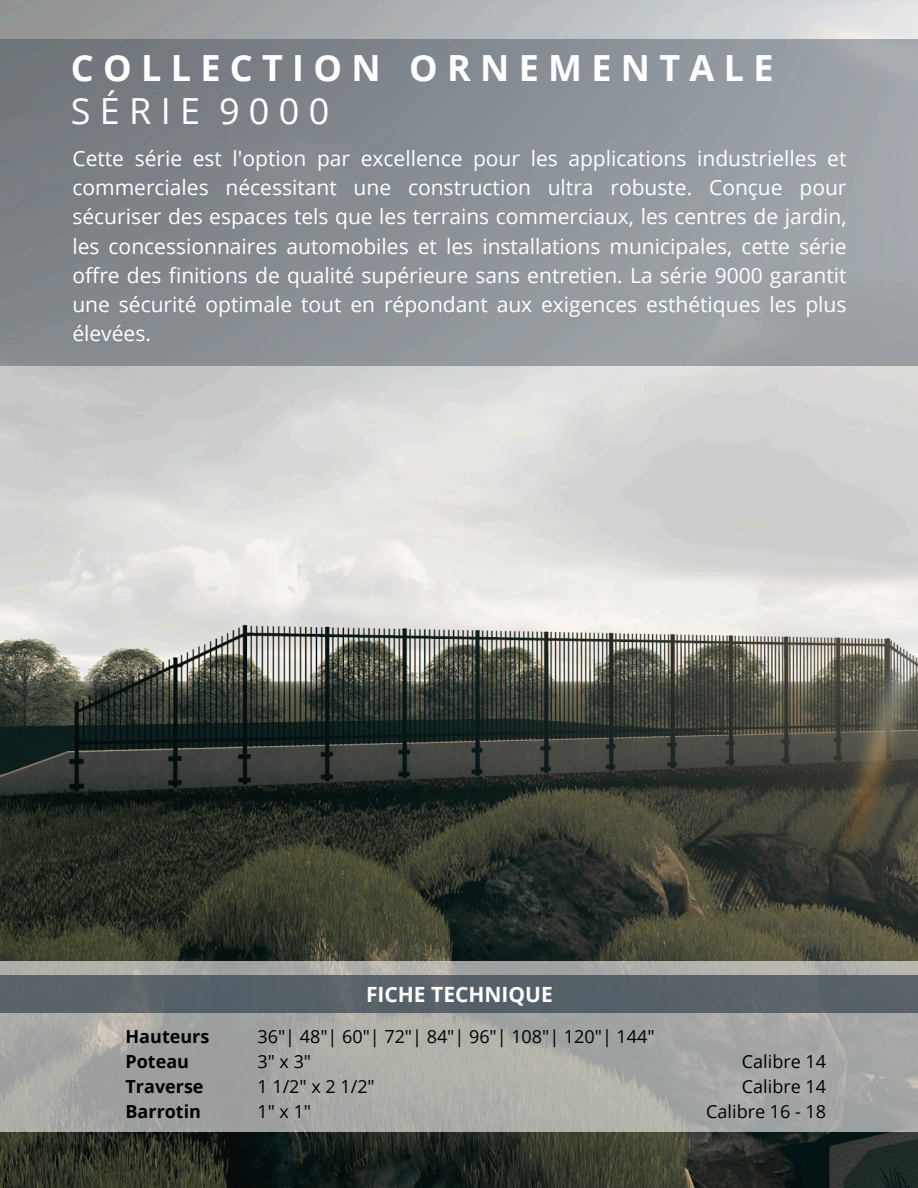
<style>
.page{position:relative;width:918px;height:1188px;background:#fff}
.page>*{position:absolute;margin:0;border:0;box-sizing:border-box;transform-origin:0 0}
.t1{font:700 36px/42.8px "Open Sans";color:#fff}
.t2{font:21px/29.2px "Open Sans";color:#fff;text-align:justify}
.t3{font:700 21px "Open Sans";color:#fff}
.t4{font:18px "Open Sans";color:#000}
.t5{font:700 18px/24.8px "Open Sans";color:#000}
.s1{font-weight:400}
</style>
<div class="page">
<img style="left:0;top:0;width:918px;height:1188px">
<svg style="left:0;top:962px;width:918px;height:170px;background:#a8a8a5"></svg>
<div style="left:0;top:975px;width:918px;height:38px;background:#586168"></div>
<div style="left:0;top:39px;width:918px;height:327px;background:linear-gradient(to right,#767c82,#a0a7ac)"></div>
<p class="t1" style="left:71px;top:46px;width:704px">C O L L E C T I O N O R N E M E N T A L E<br><span class="s1">S É R I E 9 0 0 0</span></p>
<p class="t2" style="left:72px;top:143px;width:776px">Cette série est l'option par excellence pour les applications industrielles et commerciales nécessitant une construction ultra robuste. Conçue pour sécuriser des espaces tels que les terrains commerciaux, les centres de jardin, les concessionnaires automobiles et les installations municipales, cette série offre des finitions de qualité supérieure sans entretien. La série 9000 garantit une sécurité optimale tout en répondant aux exigences esthétiques les plus élevées.</p>
<p class="t5" style="left:126px;top:1024px;width:85px">Hauteurs<br>Poteau<br>Traverse<br>Barrotin</p>
<p class="t3" style="left:366px;top:979px;width:188px">FICHE TECHNIQUE</p>
<h4 class="t4" style="left:257px;top:1024px;width:399px">36"| 48"| 60"| 72"| 84"| 96"| 108"| 120"| 144"</h4>
<p class="t4" style="left:257px;top:1049px;width:55px">3" x 3"</p>
<p class="t4" style="left:257px;top:1074px;width:119px">1 1/2" x 2 1/2"</p>
<p class="t4" style="left:257px;top:1098px;width:55px">1" x 1"</p>
<h1 class="t4" style="left:742px;top:1049px;width:86px">Calibre 14</h1>
<h3 class="t4" style="left:742px;top:1074px;width:86px">Calibre 14</h3>
<h2 class="t4" style="left:706px;top:1098px;width:121px">Calibre 16 - 18</h2>
</div>
